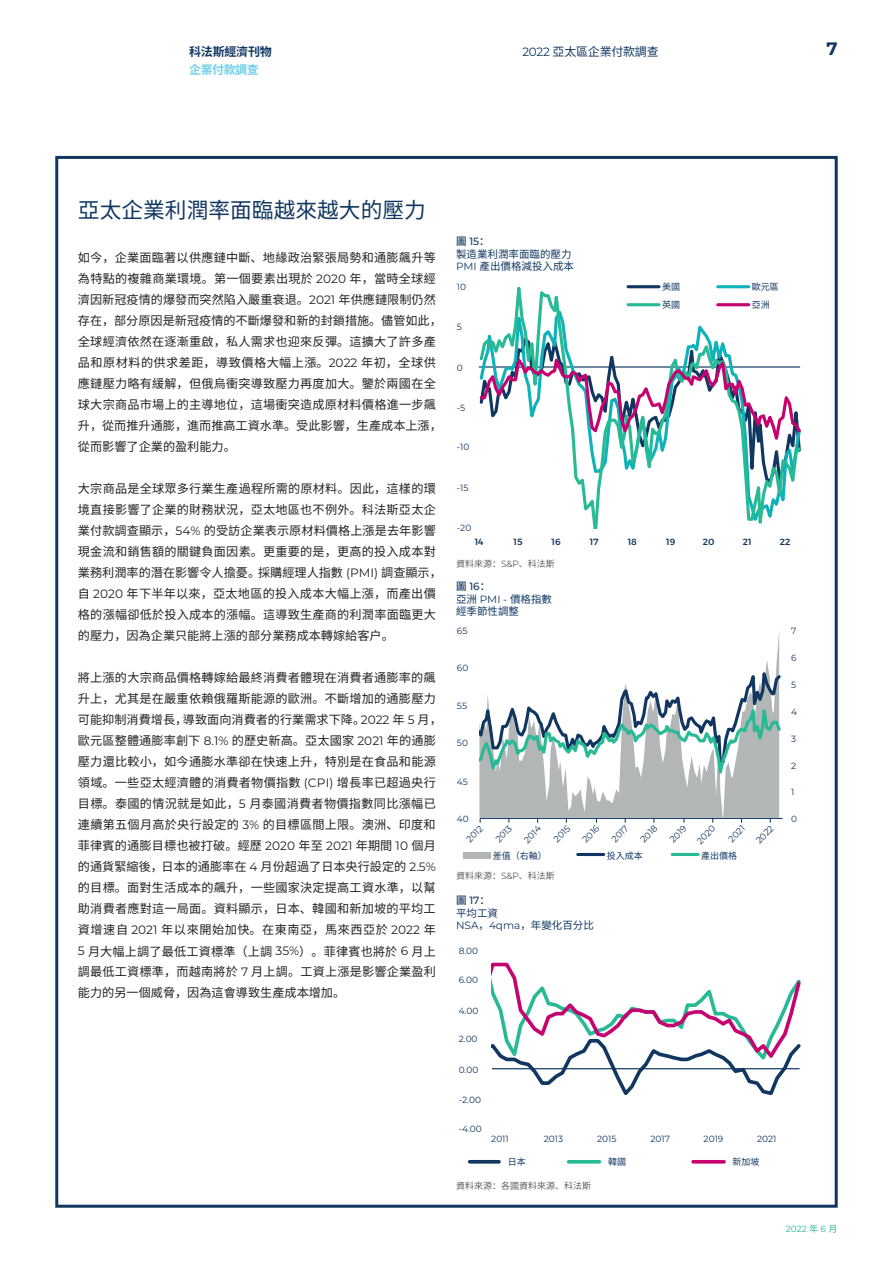
<style>
.page{position:relative;width:893px;height:1263px;background:#fff}
.page>*{position:absolute;margin:0;border:0;box-sizing:border-box;transform-origin:0 0}
.TITRE_1{font:21.75px "Source Han Sans TC";color:#113761}
.t1{font:700 18px "Montserrat";color:#113761}
.TEXTE_COURANT{font:12.15px/21px "Source Han Sans TC";letter-spacing:.015em;color:#231f20}
.t2{font:12px "Source Han Sans TC";letter-spacing:-.02em;color:#113761}
.t3{font:700 12px "Source Han Sans TC";letter-spacing:-.02em;color:#113761}
.t4{font:700 12px "Source Han Sans TC";letter-spacing:-.04em;color:#73cfe8}
.TEXTES_GRAPHES{font:10.5px "Source Han Sans TC";color:#113761}
.TITRE_GRAPHE{font:500 10.5px "Source Han Sans TC";color:#113761}
.TITRE_GRAPHE-2{font:10.5px "Source Han Sans TC";color:#113761}
.t5{font:9px "Montserrat";color:#113761}
.SOURCE{font:300 9px "Source Han Sans TC";color:#231f20}
.t6{font:9px "Source Han Sans TC";color:#113761}
.t7{font:500 9px "Montserrat";color:#113761}
.t8{font:9px "Montserrat";color:#28ba95}
.s1{font-family:"Montserrat"}
.s2{font-family:"Source Han Sans TC"}
</style>
<div class="page">
<div style="left:55px;top:156px;width:783px;height:1052px;background:#fff;border:3px solid #113761"></div>
<svg style="left:481px;top:287px;width:318px;height:241px"></svg>
<svg style="left:478px;top:349px;width:323px;height:103px"></svg>
<hr style="left:628px;top:285px;width:31px;height:3px;background:#113761">
<hr style="left:718px;top:285px;width:31px;height:3px;background:#0eb2b8">
<hr style="left:628px;top:303px;width:31px;height:3px;background:#28ba95">
<hr style="left:718px;top:303px;width:31px;height:3px;background:#c60170">
<svg style="left:491px;top:962px;width:309px;height:133px"></svg>
<hr style="left:470px;top:1160px;width:29px;height:3px;background:#113761">
<hr style="left:569px;top:1160px;width:30px;height:3px;background:#28ba95">
<hr style="left:693px;top:1160px;width:31px;height:3px;background:#c60170">
<svg style="left:479px;top:812px;width:300px;height:7px;fill:#b2b6b6"></svg>
<hr style="left:480px;top:818px;width:303px;height:1px;background:#113761">
<svg style="left:749px;top:631px;width:32px;height:52px"></svg>
<svg style="left:479px;top:683px;width:302px;height:129px"></svg>
<div style="left:463px;top:852px;width:27px;height:6px;background:#b2b6b6"></div>
<hr style="left:578px;top:853px;width:26px;height:3px;background:#113761">
<hr style="left:672px;top:853px;width:26px;height:3px;background:#28ba95">
<p class="t3" style="left:189px;top:45px;width:84px">科法斯經濟刊物</p>
<p class="t4" style="left:189px;top:63px;width:71px">企業付款調查</p>
<p class="t2" style="left:522px;top:45px;width:138px"><span class="s1">2022</span> 亞太區企業付款調查</p>
<h2 class="t1" style="left:826px;top:37px;width:13px">7</h2>
<p class="TITRE_1" style="left:78px;top:197px;width:350px">亞太企業利潤率面臨越來越大的壓力</p>
<p class="TEXTE_COURANT" style="left:78px;top:248px;width:365px">如今，企業面臨著以供應鏈中斷、地緣政治緊張局勢和通膨飆升等為特點的複雜商業環境。第一個要素出現於 <span class="s1">2020</span> 年，當時全球經濟因新冠疫情的爆發而突然陷入嚴重衰退。<span class="s1">2021</span> 年供應鏈限制仍然存在，部分原因是新冠疫情的不斷爆發和新的封鎖措施。儘管如此，全球經濟依然在逐漸重啟，私人需求也迎來反彈。這擴大了許多產品和原材料的供求差距，導致價格大幅上漲。<span class="s1">2022</span> 年初，全球供應鏈壓力略有緩解，但俄烏衝突導致壓力再度加大。鑒於兩國在全球大宗商品市場上的主導地位，這場衝突造成原材料價格進一步飆升，從而推升通膨，進而推高工資水準。受此影響，生產成本上漲，從而影響了企業的盈利能力。</p>
<p class="TEXTE_COURANT" style="left:78px;top:479px;width:365px">大宗商品是全球眾多行業生產過程所需的原材料。因此，這樣的環境直接影響了企業的財務狀況，亞太地區也不例外。科法斯亞太企業付款調查顯示，<span class="s1">54%</span> 的受訪企業表示原材料價格上漲是去年影響現金流和銷售額的關鍵負面因素。更重要的是，更高的投入成本對業務利潤率的潛在影響令人擔憂。採購經理人指數 <span class="s1">(PMI)</span> 調查顯示，自 <span class="s1">2020</span> 年下半年以來，亞太地區的投入成本大幅上漲，而產出價格的漲幅卻低於投入成本的漲幅。這導致生產商的利潤率面臨更大的壓力，因為企業只能將上漲的部分業務成本轉嫁給客戶。</p>
<p class="TEXTE_COURANT" style="left:78px;top:668px;width:365px">將上漲的大宗商品價格轉嫁給最終消費者體現在消費者通膨率的飆升上，尤其是在嚴重依賴俄羅斯能源的歐洲。不斷增加的通膨壓力可能抑制消費增長，導致面向消費者的行業需求下降。<span class="s1">2022</span> 年 <span class="s1">5</span> 月，歐元區整體通膨率創下 <span class="s1">8.1%</span> 的歷史新高。亞太國家 <span class="s1">2021</span> 年的通膨壓力還比較小，如今通膨水準卻在快速上升，特別是在食品和能源領域。一些亞太經濟體的消費者物價指數 <span class="s1">(CPI)</span> 增長率已超過央行目標。泰國的情況就是如此，<span class="s1">5</span> 月泰國消費者物價指數同比漲幅已連續第五個月高於央行設定的 <span class="s1">3%</span> 的目標區間上限。澳洲、印度和菲律賓的通膨目標也被打破。經歷 <span class="s1">2020</span> 年至 <span class="s1">2021</span> 年期間 <span class="s1">10</span> 個月的通貨緊縮後，日本的通膨率在 <span class="s1">4</span> 月份超過了日本央行設定的 <span class="s1">2.5%</span>的目標。面對生活成本的飆升，一些國家決定提高工資水準，以幫助消費者應對這一局面。資料顯示，日本、韓國和新加坡的平均工資增速自 <span class="s1">2021</span> 年以來開始加快。在東南亞，馬來西亞於 <span class="s1">2022</span> 年<span class="s1">5</span> 月大幅上調了最低工資標準（上調 <span class="s1">35%</span>）。菲律賓也將於 <span class="s1">6</span> 月上調最低工資標準，而越南將於 <span class="s1">7</span> 月上調。工資上漲是影響企業盈利能力的另一個威脅，因為這會導致生產成本增加。</p>
<p class="TITRE_GRAPHE" style="left:456px;top:235px;width:35px">圖 <span class="s1">15</span>：</p>
<p class="TITRE_GRAPHE-2" style="left:456px;top:248px;width:117px">製造業利潤率面臨的壓力</p>
<p class="TEXTES_GRAPHES" style="left:456px;top:260px;width:119px"><span class="s1">PMI</span> 產出價格減投入成本</p>
<p class="t5" style="left:457px;top:280px;width:11px">10</p>
<p class="t5" style="left:457px;top:321px;width:7px">5</p>
<p class="t5" style="left:457px;top:361px;width:7px">0</p>
<p class="t5" style="left:457px;top:402px;width:10px">-5</p>
<p class="t5" style="left:457px;top:441px;width:14px">-10</p>
<p class="t5" style="left:457px;top:481px;width:13px">-15</p>
<p class="t5" style="left:457px;top:522px;width:16px">-20</p>
<p class="t6" style="left:662px;top:281px;width:19px">美國</p>
<p class="t6" style="left:752px;top:281px;width:28px">歐元區</p>
<p class="t6" style="left:662px;top:299px;width:19px">英國</p>
<p class="t6" style="left:752px;top:299px;width:19px">亞洲</p>
<p class="t7" style="left:475px;top:534px;width:10px">14</p>
<p class="t7" style="left:514px;top:534px;width:11px">15</p>
<p class="t7" style="left:552px;top:534px;width:11px">16</p>
<p class="t7" style="left:590px;top:534px;width:10px">17</p>
<p class="t7" style="left:628px;top:534px;width:11px">18</p>
<p class="t7" style="left:666px;top:534px;width:11px">19</p>
<p class="t7" style="left:703px;top:534px;width:13px">20</p>
<p class="t7" style="left:743px;top:534px;width:10px">21</p>
<p class="t7" style="left:780px;top:534px;width:12px">22</p>
<p class="SOURCE" style="left:456px;top:559px;width:100px">資料來源：<span class="s1">S&amp;P</span>、科法斯</p>
<p class="TITRE_GRAPHE" style="left:456px;top:580px;width:36px">圖 <span class="s1">16</span>：</p>
<p class="TEXTES_GRAPHES" style="left:456px;top:593px;width:98px">亞洲 <span class="s1">PMI -</span> 價格指數</p>
<p class="TEXTES_GRAPHES" style="left:456px;top:605px;width:64px">經季節性調整</p>
<p class="t5" style="left:457px;top:624px;width:12px">65</p>
<p class="t5" style="left:457px;top:662px;width:13px">60</p>
<p class="t5" style="left:457px;top:700px;width:12px">55</p>
<p class="t5" style="left:457px;top:737px;width:13px">50</p>
<p class="t5" style="left:457px;top:775px;width:13px">45</p>
<p class="t5" style="left:457px;top:813px;width:13px">40</p>
<p class="t5" style="left:463px;top:836px;width:21px;rotate:-46deg">2012</p>
<p class="t5" style="left:493px;top:836px;width:21px;rotate:-46deg">2013</p>
<p class="t5" style="left:521px;top:837px;width:22px;rotate:-46deg">2014</p>
<p class="t5" style="left:551px;top:836px;width:21px;rotate:-46deg">2015</p>
<p class="t5" style="left:580px;top:837px;width:21px;rotate:-46deg">2016</p>
<p class="t5" style="left:609px;top:836px;width:21px;rotate:-46deg">2017</p>
<p class="t5" style="left:637px;top:837px;width:22px;rotate:-46deg">2018</p>
<p class="t5" style="left:667px;top:837px;width:21px;rotate:-46deg">2019</p>
<p class="t5" style="left:694px;top:838px;width:24px;rotate:-46deg">2020</p>
<p class="t5" style="left:725px;top:836px;width:21px;rotate:-46deg">2021</p>
<p class="t5" style="left:753px;top:838px;width:23px;rotate:-46deg">2022</p>
<p class="t6" style="left:493px;top:850px;width:55px">差值（右軸）</p>
<p class="t6" style="left:607px;top:850px;width:37px">投入成本</p>
<p class="t6" style="left:701px;top:850px;width:37px">產出價格</p>
<p class="SOURCE" style="left:456px;top:870px;width:100px">資料來源：<span class="s1">S&amp;P</span>、科法斯</p>
<p class="TITRE_GRAPHE" style="left:456px;top:894px;width:35px">圖 <span class="s1">17</span>：</p>
<p class="TEXTES_GRAPHES" style="left:456px;top:907px;width:43px">平均工資</p>
<p class="TEXTES_GRAPHES" style="left:456px;top:920px;width:139px"><span class="s1">NSA</span>，<span class="s1">4qma</span>，年變化百分比</p>
<p class="t5" style="left:459px;top:945px;width:21px">8.00</p>
<p class="t5" style="left:459px;top:974px;width:21px">6.00</p>
<p class="t5" style="left:459px;top:1004px;width:21px">4.00</p>
<p class="t5" style="left:459px;top:1033px;width:20px">2.00</p>
<p class="t5" style="left:459px;top:1063px;width:21px">0.00</p>
<p class="t5" style="left:459px;top:1094px;width:24px">-2.00</p>
<p class="t5" style="left:459px;top:1123px;width:25px">-4.00</p>
<p class="t5" style="left:491px;top:1133px;width:19px">2011</p>
<p class="t5" style="left:544px;top:1133px;width:21px">2013</p>
<p class="t5" style="left:597px;top:1133px;width:21px">2015</p>
<p class="t5" style="left:650px;top:1133px;width:21px">2017</p>
<p class="t5" style="left:704px;top:1133px;width:21px">2019</p>
<p class="t5" style="left:757px;top:1133px;width:21px">2021</p>
<p class="t6" style="left:508px;top:1156px;width:19px">日本</p>
<p class="t6" style="left:608px;top:1156px;width:19px">韓國</p>
<p class="t6" style="left:733px;top:1156px;width:28px">新加坡</p>
<p class="SOURCE" style="left:456px;top:1180px;width:136px">資料來源：各國資料來源、科法斯</p>
<p class="t5" style="left:791px;top:624px;width:7px">7</p>
<p class="t5" style="left:791px;top:652px;width:7px">6</p>
<p class="t5" style="left:791px;top:679px;width:7px">5</p>
<p class="t5" style="left:791px;top:706px;width:7px">4</p>
<p class="t5" style="left:791px;top:733px;width:7px">3</p>
<p class="t5" style="left:791px;top:760px;width:7px">2</p>
<p class="t5" style="left:791px;top:785px;width:5px">1</p>
<p class="t5" style="left:791px;top:812px;width:7px">0</p>
<p class="t8" style="left:786px;top:1222px;width:53px">2022 <span class="s2">年</span> 6 <span class="s2">月</span></p>
</div>
